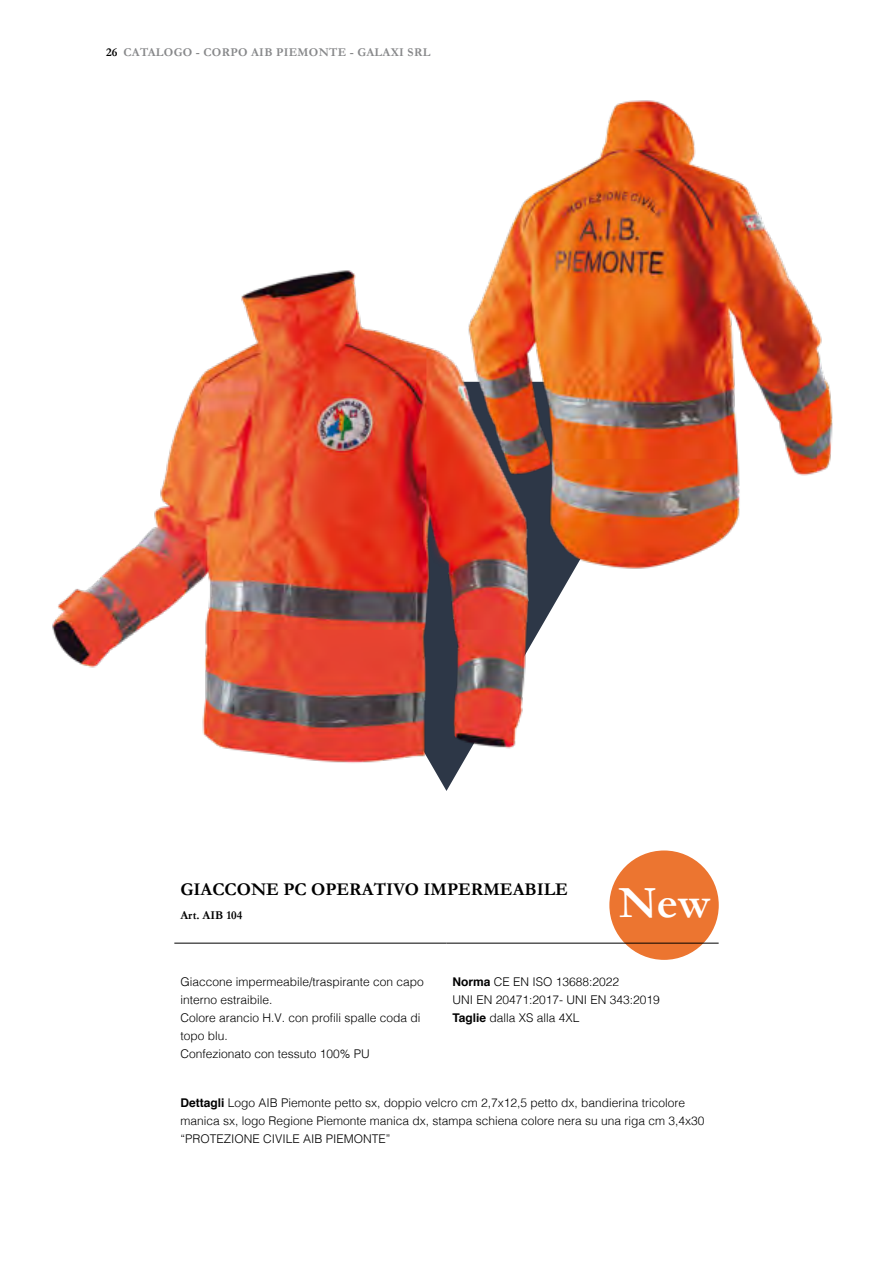
<style>
.page{position:relative;width:893px;height:1263px;background:#fff}
.page>*{position:absolute;margin:0;border:0;box-sizing:border-box;transform-origin:0 0}
.t1{font:700 45px "Garamond";color:#fff}
.t2{font:700 18px "Garamond";color:#000}
.t3{font:300 12px/18px "Helvetica";color:#000}
.t4{font:700 12px "Garamond";letter-spacing:.025em;color:#87888a}
.t5{font:700 12px "Garamond";color:#000}
.s1{color:#000}
.s2{font-weight:700}
</style>
<div class="page">
<div style="left:609px;top:850px;width:110px;height:110px;background:#ec7530;border-radius:50%"></div>
<img style="left:503px;top:100px;width:330px;height:487px">
<img style="left:52px;top:246px;width:498px;height:524px">
<hr style="left:174px;top:943px;width:272px;height:1px;background:#000">
<hr style="left:446px;top:943px;width:273px;height:1px;background:#000">
<p class="t4" style="left:106px;top:44px;width:325px"><span class="s1">26</span> CATALOGO - CORPO AIB PIEMONTE - GALAXI SRL</p>
<h2 class="t2" style="left:180px;top:876px;width:389px">GIACCONE PC OPERATIVO IMPERMEABILE</h2>
<p class="t5" style="left:180px;top:906px;width:64px">Art. AIB 104</p>
<h1 class="t1" style="left:619px;top:872px;width:92px">New</h1>
<p class="t3" style="left:180px;top:972px;width:245px">Giaccone impermeabile/traspirante con capo interno estraibile.<br>Colore arancio H.V. con profili spalle coda di topo blu.<br>Confezionato con tessuto 100% PU</p>
<p class="t3" style="left:452px;top:972px;width:209px"><span class="s2">Norma</span> CE EN ISO 13688:2022<br>UNI EN 20471:2017- UNI EN 343:2019<br><span class="s2">Taglie</span> dalla XS alla 4XL</p>
<p class="t3" style="left:180px;top:1093px;width:526px"><span class="s2">Dettagli</span> Logo AIB Piemonte petto sx, doppio velcro cm 2,7x12,5 petto dx, bandierina tricolore manica sx, logo Regione Piemonte manica dx, stampa schiena colore nera su una riga cm 3,4x30 “PROTEZIONE CIVILE AIB PIEMONTE”</p>
</div>
